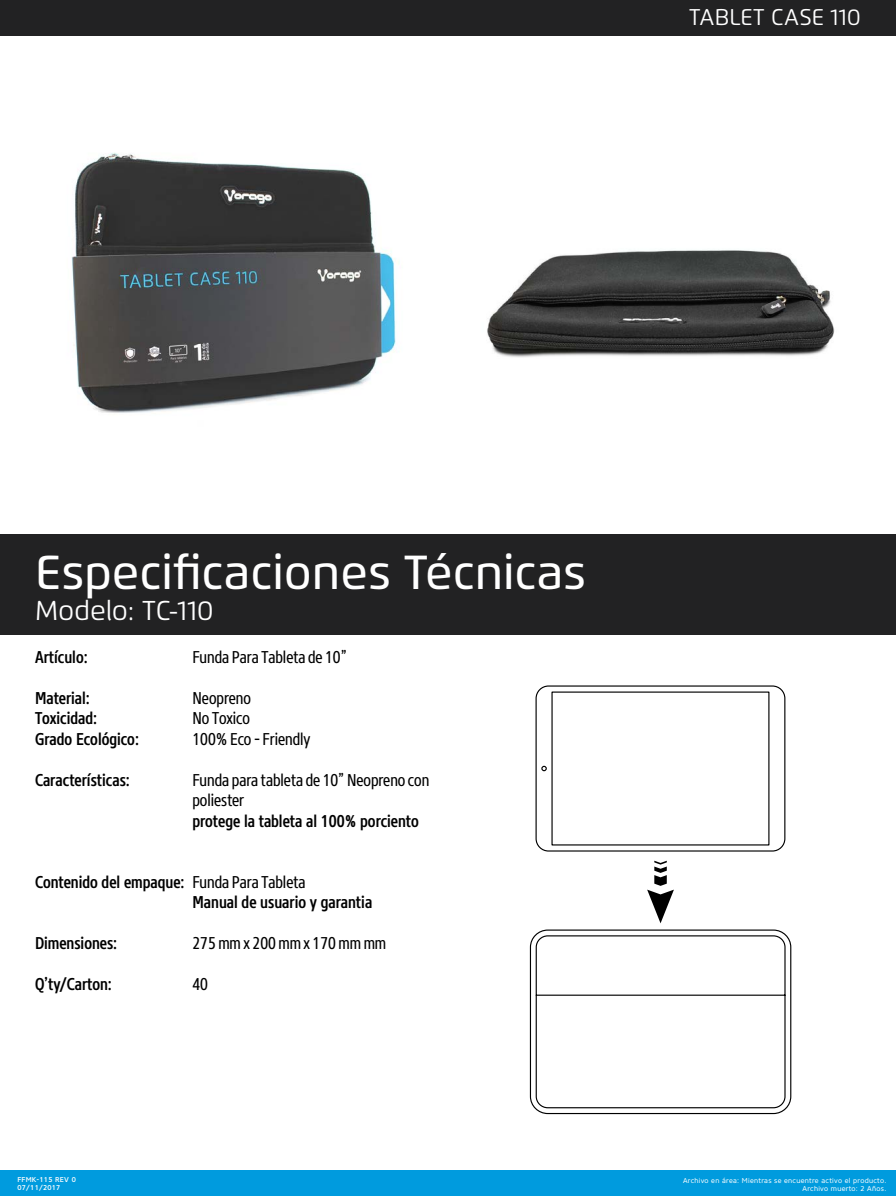
<style>
.page{position:relative;width:896px;height:1196px;background:#fff}
.page>*{position:absolute;margin:0;border:0;box-sizing:border-box;transform-origin:0 0}
.t1{font:500 47.69px "Flexo";color:#fff}
.t2{font:27.21px "Flexo";color:#fff}
.t3{font:22.75px "Flexo";letter-spacing:.005em;color:#fff}
.t4{font:500 17.06px/20.5px "Core Sans N57 Cn";color:#000}
.t5{font:17.06px/20.5px "Core Sans N47 Cn";color:#000}
.t6{font:7px/7.9px "Core Sans N45";letter-spacing:.04em;color:#fff;text-align:right}
.t7{font:500 7px/7.9px "Core Sans N55";letter-spacing:.04em;color:#fff}
.s1{font-family:"Core Sans N47 Cn";font-weight:400}
</style>
<div class="page">
<div style="left:0;top:1170px;width:896px;height:25px;background:#009bde"></div>
<div style="left:0;top:534px;width:896px;height:100px;background:#222223"></div>
<div style="left:0;top:0;width:896px;height:35px;background:#222223"></div>
<img style="left:71px;top:153px;width:328px;height:260px">
<img style="left:487px;top:250px;width:348px;height:108px">
<svg style="left:647px;top:860px;width:27px;height:63px"></svg>
<svg style="left:529px;top:929px;width:263px;height:185px"></svg>
<svg style="left:535px;top:685px;width:251px;height:167px"></svg>
<h3 class="t3" style="left:689px;top:3px;width:173px">TABLET CASE 110</h3>
<h1 class="t1" style="left:35px;top:543px;width:553px">Especificaciones Técnicas</h1>
<h2 class="t2" style="left:35px;top:594px;width:180px">Modelo: TC-110</h2>
<p class="t4" style="left:35px;top:646px;width:54px">Artículo:</p>
<p class="t5" style="left:193px;top:646px;width:156px">Funda Para Tableta de 10”</p>
<p class="t4" style="left:35px;top:687px;width:56px">Material:</p>
<p class="t5" style="left:193px;top:687px;width:60px">Neopreno</p>
<p class="t4" style="left:35px;top:708px;width:64px">Toxicidad:</p>
<p class="t5" style="left:193px;top:708px;width:59px">No Toxico</p>
<p class="t4" style="left:35px;top:728px;width:105px">Grado Ecológico:</p>
<p class="t5" style="left:193px;top:728px;width:119px">100%Eco - Friendly</p>
<p class="t4" style="left:35px;top:769px;width:96px">Características:</p>
<p class="t5" style="left:192px;top:769px;width:238px">Funda para tableta de 10” Neopreno con poliester</p>
<p class="t4" style="left:192px;top:810px;width:228px">protege la tableta al 100% porciento</p>
<p class="t4" style="left:193px;top:871px;width:181px;text-indent:-158px">Contenido del empaque: <span class="s1">Funda Para Tableta<br></span>Manual de usuario y garantia</p>
<p class="t4" style="left:35px;top:933px;width:84px">Dimensiones:</p>
<p class="t5" style="left:193px;top:932px;width:195px">275mmx 200mmx 170mmmm</p>
<p class="t4" style="left:35px;top:973px;width:78px">Q’ty/Carton:</p>
<p class="t5" style="left:193px;top:973px;width:17px">40</p>
<p class="t7" style="left:18px;top:1175px;width:60px">FFMK-115 REV 0<br>07/11/2017</p>
<p class="t6" style="left:683px;top:1176px;width:205px">Archivo en área: Mientras se encuentre activo el producto.<br>Archivo muerto: 2 Años.</p>
</div>
